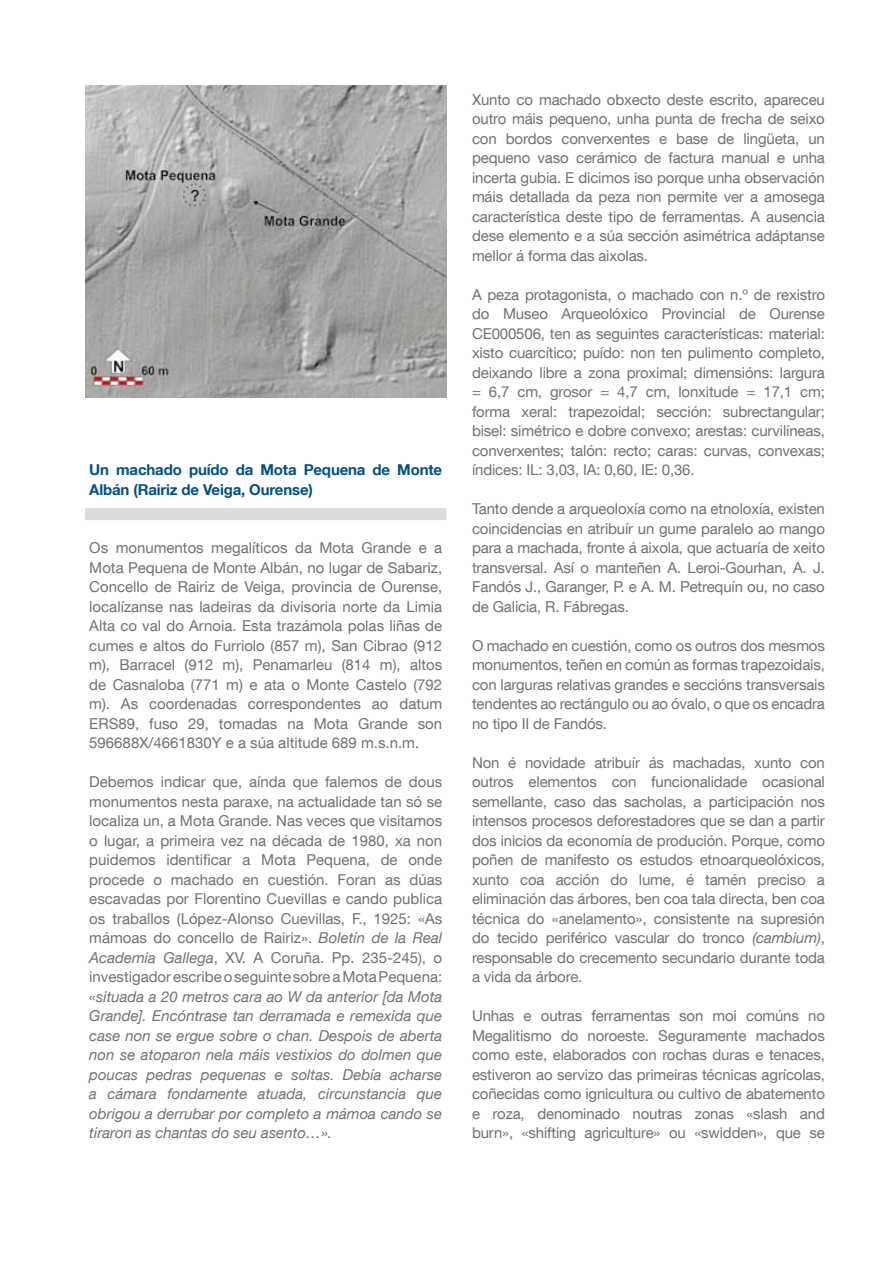
<style>
.page{position:relative;width:893px;height:1263px;background:#fff}
.page>*{position:absolute;margin:0;border:0;box-sizing:border-box;transform-origin:0 0}
.t1{font:15px/19.5px "Helvetica Neue LT Com";letter-spacing:-.01em;color:#707172;text-align:justify}
.t2{font:italic 15px/19.5px "Helvetica Neue LT Com";color:#707172;text-align:justify}
.t3{font:700 15px/19.5px "Helvetica Neue LT Com";letter-spacing:-.01em;color:#005187}
.s1{font-style:italic}
</style>
<div class="page">
<div style="left:85px;top:508px;width:361px;height:12px;background:#dadcde"></div>
<img style="left:85px;top:85px;width:361px;height:312px">
<p class="t3" style="left:89px;top:460px;width:354px">Un machado puído da Mota Pequena de Monte<br>Albán (Rairiz de Veiga, Ourense)</p>
<p class="t1" style="left:89px;top:538px;width:354px">Os monumentos megalíticos da Mota Grande e a Mota Pequena de Monte Albán, no lugar de Sabariz, Concello de Rairiz de Veiga, provincia de Ourense, localízanse nas ladeiras da divisoria norte da Limia Alta co val do Arnoia. Esta trazámola polas liñas de cumes e altos do Furriolo (857 m), San Cibrao (912 m), Barracel (912 m), Penamarleu (814 m), altos de Casnaloba (771 m) e ata o Monte Castelo (792 m). As coordenadas correspondentes ao datum ERS89, fuso 29, tomadas na Mota Grande son 596688X/4661830Y e a súa altitude 689 m.s.n.m.</p>
<p class="t1" style="left:89px;top:772px;width:354px">Debemos indicar que, aínda que falemos de dous monumentos nesta paraxe, na actualidade tan só se localiza un, a Mota Grande. Nas veces que visitamos o lugar, a primeira vez na década de 1980, xa non puidemos identificar a Mota Pequena, de onde procede o machado en cuestión. Foran as dúas escavadas por Florentino Cuevillas e cando publica os traballos (López-Alonso Cuevillas, F., 1925: «As mámoas do concello de Rairiz». <span class="s1">Boletín de la Real Academia Gallega</span>, XV. A Coruña. Pp. 235-245), o investigador escribe o seguinte sobre a Mota Pequena:</p>
<p class="t2" style="left:89px;top:986px;width:354px">«situada a 20 metros cara ao W da anterior [da Mota Grande]. Encóntrase tan derramada e remexida que case non se ergue sobre o chan. Despois de aberta non se atoparon nela máis vestixios do dolmen que poucas pedras pequenas e soltas. Debía acharse a cámara fondamente atuada, circunstancia que obrigou a derrubar por completo a mámoa cando se tiraron as chantas do seu asento…».</p>
<p class="t1" style="left:472px;top:89px;width:354px">Xunto co machado obxecto deste escrito, apareceu outro máis pequeno, unha punta de frecha de seixo con bordos converxentes e base de lingüeta, un pequeno vaso cerámico de factura manual e unha incerta gubia. E dicimos iso porque unha observación máis detallada da peza non permite ver a amosega característica deste tipo de ferramentas. A ausencia dese elemento e a súa sección asimétrica adáptanse mellor á forma das aixolas.</p>
<p class="t1" style="left:472px;top:284px;width:354px">A peza protagonista, o machado con n.º de rexistro do Museo Arqueolóxico Provincial de Ourense CE000506, ten as seguintes características: material: xisto cuarcítico; puído: non ten pulimento completo, deixando libre a zona proximal; dimensións: largura = 6,7 cm, grosor = 4,7 cm, lonxitude = 17,1 cm; forma xeral: trapezoidal; sección: subrectangular; bisel: simétrico e dobre convexo; arestas: curvilíneas, converxentes; talón: recto; caras: curvas, convexas; índices: IL: 3,03, IA: 0,60, IE: 0,36.</p>
<p class="t1" style="left:472px;top:499px;width:354px">Tanto dende a arqueoloxía como na etnoloxía, existen coincidencias en atribuír un gume paralelo ao mango para a machada, fronte á aixola, que actuaría de xeito transversal. Así o manteñen A. Leroi-Gourhan, A. J.<br>Fandós J., Garanger, P. e A. M. Petrequín ou, no caso de Galicia, R. Fábregas.</p>
<p class="t1" style="left:472px;top:635px;width:354px">O machado en cuestión, como os outros dos mesmos monumentos, teñen en común as formas trapezoidais, con larguras relativas grandes e seccións transversais tendentes ao rectángulo ou ao óvalo, o que os encadra no tipo II de Fandós.</p>
<p class="t1" style="left:472px;top:752px;width:354px">Non é novidade atribuír ás machadas, xunto con outros elementos con funcionalidade ocasional semellante, caso das sacholas, a participación nos intensos procesos deforestadores que se dan a partir dos inicios da economía de produción. Porque, como poñen de manifesto os estudos etnoarqueolóxicos, xunto coa acción do lume, é tamén preciso a eliminación das árbores, ben coa tala directa, ben coa técnica do «anelamento», consistente na supresión do tecido periférico vascular do tronco <span class="s1">(cambium)</span>, responsable do crecemento secundario durante toda a vida da árbore.</p>
<p class="t1" style="left:472px;top:1006px;width:354px">Unhas e outras ferramentas son moi comúns no Megalitismo do noroeste. Seguramente machados como este, elaborados con rochas duras e tenaces, estiveron ao servizo das primeiras técnicas agrícolas, coñecidas como ignicultura ou cultivo de abatemento e roza, denominado noutras zonas «slash and burn», «shifting agriculture» ou «swidden», que se</p>
</div>
